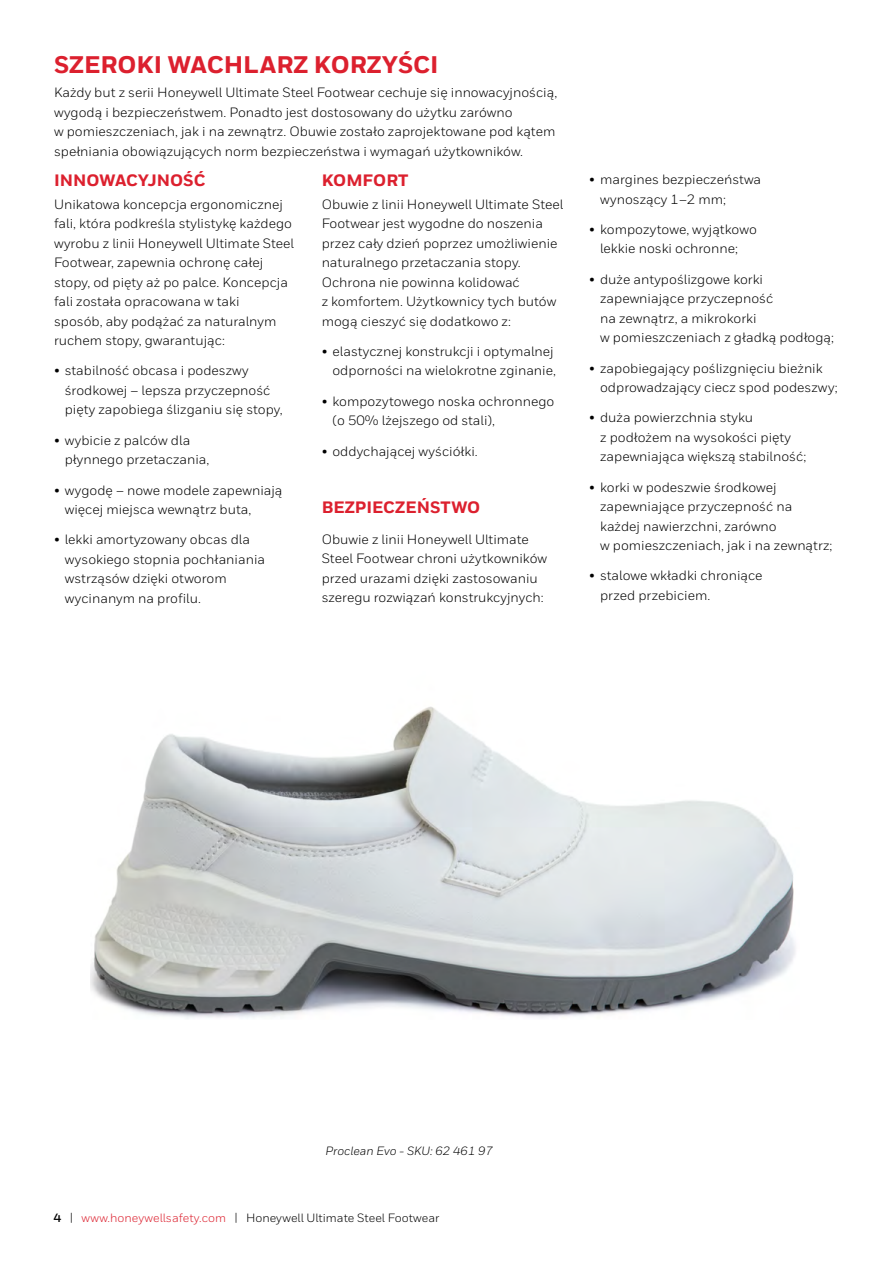
<style>
.page{position:relative;width:893px;height:1263px;background:#fff}
.page>*{position:absolute;margin:0;border:0;box-sizing:border-box;transform-origin:0 0}
.t1{font:800 24px "Honeywell Sans";color:#dc202e}
.t2{font:800 16.5px "Honeywell Sans";color:#dc202e}
.t3{font:13.5px/19.5px "Honeywell Sans";color:#000}
.t4{font:12px "Honeywell Sans";color:#000}
.t5{font:italic 12px "Honeywell Sans";color:#000}
.s1{font-weight:700}
.s2{color:#dc202e}
</style>
<div class="page">
<img style="left:90px;top:706px;width:706px;height:313px">
<h1 class="t1" style="left:54px;top:50px;width:386px">SZEROKI WACHLARZ KORZYŚCI</h1>
<p class="t3" style="left:54px;top:83px;width:505px">Każdy but z serii Honeywell Ultimate Steel Footwear cechuje się innowacyjnością, wygodą i bezpieczeństwem. Ponadto jest dostosowany do użytku zarówno<br>w pomieszczeniach, jak i na zewnątrz. Obuwie zostało zaprojektowane pod kątem spełniania obowiązujących norm bezpieczeństwa i wymagań użytkowników.</p>
<p class="t2" style="left:54px;top:171px;width:153px">INNOWACYJNOŚĆ</p>
<p class="t3" style="left:54px;top:194px;width:242px">Unikatowa koncepcja ergonomicznej fali, która podkreśla stylistykę każdego wyrobu z linii Honeywell Ultimate Steel Footwear, zapewnia ochronę całej stopy, od pięty aż po palce. Koncepcja fali została opracowana w taki<br>sposób, aby podążać za naturalnym ruchem stopy, gwarantując:</p>
<p class="t3" style="left:65px;top:361px;width:219px;text-indent:-11px">• stabilność obcasa i podeszwy środkowej – lepsza przyczepność pięty zapobiega ślizganiu się stopy,</p>
<p class="t3" style="left:65px;top:430px;width:146px;text-indent:-11px">• wybicie z palców dla płynnego przetaczania,</p>
<p class="t3" style="left:65px;top:480px;width:219px;text-indent:-11px">• wygodę – nowe modele zapewniają więcej miejsca wewnątrz buta,</p>
<p class="t3" style="left:65px;top:530px;width:202px;text-indent:-11px">• lekki amortyzowany obcas dla wysokiego stopnia pochłaniania wstrząsów dzięki otworom wycinanym na profilu.</p>
<p class="t2" style="left:322px;top:171px;width:88px">KOMFORT</p>
<p class="t3" style="left:322px;top:194px;width:243px">Obuwie z linii Honeywell Ultimate Steel Footwear jest wygodne do noszenia przez cały dzień poprzez umożliwienie naturalnego przetaczania stopy.<br>Ochrona nie powinna kolidować<br>z komfortem. Użytkownicy tych butów mogą cieszyć się dodatkowo z:</p>
<p class="t3" style="left:322px;top:342px;width:236px;text-align:right">• elastycznej konstrukcji i optymalnej odporności na wielokrotne zginanie,</p>
<p class="t3" style="left:332px;top:391px;width:223px;text-indent:-11px">• kompozytowego noska ochronnego (o 50% lżejszego od stali),</p>
<p class="t3" style="left:322px;top:441px;width:158px">• oddychającej wyściółki.</p>
<p class="t2" style="left:322px;top:497px;width:160px">BEZPIECZEŃSTWO</p>
<p class="t3" style="left:322px;top:529px;width:227px">Obuwie z linii Honeywell Ultimate Steel Footwear chroni użytkowników przed urazami dzięki zastosowaniu szeregu rozwiązań konstrukcyjnych:</p>
<p class="t3" style="left:600px;top:170px;width:163px;text-indent:-11px">• margines bezpieczeństwa wynoszący 1–2 mm;</p>
<p class="t3" style="left:589px;top:220px;width:169px;text-align:center">• kompozytowe, wyjątkowo lekkie noski ochronne;</p>
<p class="t3" style="left:600px;top:269px;width:235px;text-indent:-11px">• duże antypoślizgowe korki zapewniające przyczepność<br>na zewnątrz, a mikrokorki<br>w pomieszczeniach z gładką podłogą;</p>
<p class="t3" style="left:600px;top:358px;width:239px;text-indent:-11px">• zapobiegający poślizgnięciu bieżnik odprowadzający ciecz spod podeszwy;</p>
<p class="t3" style="left:600px;top:408px;width:208px;text-indent:-11px">• duża powierzchnia styku<br>z podłożem na wysokości pięty zapewniająca większą stabilność;</p>
<p class="t3" style="left:600px;top:477px;width:234px;text-indent:-11px">• korki w podeszwie środkowej zapewniające przyczepność na każdej nawierzchni, zarówno<br>w pomieszczeniach, jak i na zewnątrz;</p>
<p class="t3" style="left:600px;top:566px;width:164px;text-indent:-11px">• stalowe wkładki chroniące przed przebiciem.</p>
<p class="t5" style="left:325px;top:1144px;width:169px">Proclean Evo - SKU: 62 461 97</p>
<p class="t4" style="left:54px;top:1211px;width:387px"><span class="s1">4</span> | <span class="s2">www.honeywellsafety.com</span> | Honeywell Ultimate Steel Footwear</p>
</div>
